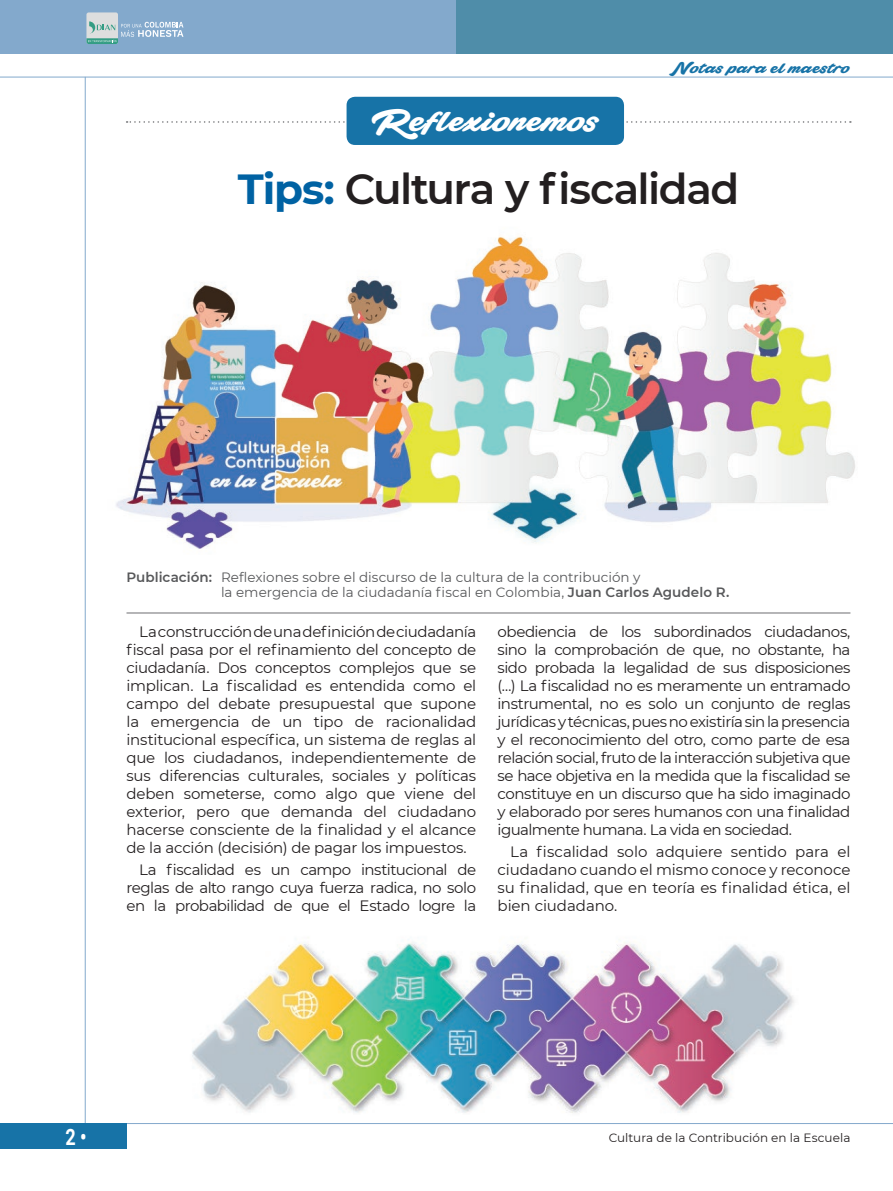
<style>
.page{position:relative;width:893px;height:1191px;background:#fff}
.page>*{position:absolute;margin:0;border:0;box-sizing:border-box;transform-origin:0 0}
.t1{font:600 42px "Montserrat";letter-spacing:-.035em;color:#231f20}
.t2{font:36px "Plicata PERSONALUSEONLY";letter-spacing:.015em;color:#fff}
.t3{font:700 22.5px "Roboto";color:#fff;scale:.8 1}
.t4{font:18px "Plicata PERSONALUSEONLY";letter-spacing:.045em;color:#1773a7}
.t5{font:15px/18px "Montserrat";letter-spacing:-.02em;color:#231f20;text-align:justify}
.t6{font:13.5px/15px "Montserrat";color:#57585a}
.t7{font:12px "Montserrat";letter-spacing:.005em;color:#231f20}
.s1{font-weight:700;color:#0062a3}
.s2{font-weight:600}
</style>
<div class="page">
<hr style="left:85px;top:77px;width:1px;height:1047px;background:#83a9cc">
<hr style="left:0;top:1123px;width:893px;height:1px;background:#83a9cc">
<div style="left:0;top:0;width:893px;height:54px;background:#83a9cc"></div>
<div style="left:456px;top:0;width:437px;height:54px;background:#4f8da9"></div>
<div style="left:0;top:1123px;width:126px;height:25px;background:#1773a7"></div>
<hr style="left:0;top:77px;width:893px;height:1px;background:#83a9cc">
<div style="left:86px;top:12px;width:32px;height:32px;background:#dddede;border-radius:2px"></div>
<svg style="left:86px;top:21px;width:97px;height:23px"></svg>
<svg style="left:127px;top:121px;width:724px;height:2px"></svg>
<div style="left:347px;top:97px;width:277px;height:48px;background:#1773a7;border-radius:9px"></div>
<hr style="left:126px;top:612px;width:724px;height:1px;background:#6c6d70">
<img style="left:116px;top:236px;width:739px;height:313px">
<img style="left:192px;top:939px;width:602px;height:174px">
<h2 class="t2" style="left:372px;top:100px;width:229px">Reflexionemos</h2>
<p class="t4" style="left:669px;top:57px;width:183px">Notas para el maestro</p>
<h1 class="t1" style="left:238px;top:159px;width:503px"><span class="s1">Tips:</span> Cultura y fiscalidad</h1>
<p class="t6" style="left:221px;top:569px;width:510px;text-indent:-94px"><span class="s2">Publicación:</span> Reflexiones sobre el discurso de la cultura de la contribución y<br>la emergencia de la ciudadanía fiscal en Colombia, <span class="s2">Juan Carlos Agudelo R.</span></p>
<p class="t5" style="left:127px;top:622px;width:351px;text-indent:13px">La construcción de una definición de ciudadanía fiscal pasa por el refinamiento del concepto de ciudadanía. Dos conceptos complejos que se implican. La fiscalidad es entendida como el campo del debate presupuestal que supone la emergencia de un tipo de racionalidad institucional específica, un sistema de reglas al que los ciudadanos, independientemente de sus diferencias culturales, sociales y políticas deben someterse, como algo que viene del exterior, pero que demanda del ciudadano hacerse consciente de la finalidad y el alcance de la acción (decisión) de pagar los impuestos.</p>
<p class="t5" style="left:127px;top:860px;width:351px;text-indent:13px">La fiscalidad es un campo institucional de reglas de alto rango cuya fuerza radica, no solo en la probabilidad de que el Estado logre la</p>
<p class="t5" style="left:497px;top:622px;width:354px">obediencia de los subordinados ciudadanos, sino la comprobación de que, no obstante, ha sido probada la legalidad de sus disposiciones (…) La fiscalidad no es meramente un entramado instrumental, no es solo un conjunto de reglas jurídicas y técnicas, pues no existiría sin la presencia y el reconocimiento del otro, como parte de esa relación social, fruto de la interacción subjetiva que se hace objetiva en la medida que la fiscalidad se constituye en un discurso que ha sido imaginado y elaborado por seres humanos con una finalidad igualmente humana. La vida en sociedad.</p>
<p class="t5" style="left:497px;top:842px;width:354px;text-indent:13px">La fiscalidad solo adquiere sentido para el ciudadano cuando el mismo conoce y reconoce su finalidad, que en teoría es finalidad ética, el bien ciudadano.</p>
<h3 class="t3" style="left:65px;top:1121px;width:28px">2 •</h3>
<p class="t7" style="left:609px;top:1129px;width:243px">Cultura de la Contribución en la Escuela</p>
</div>
